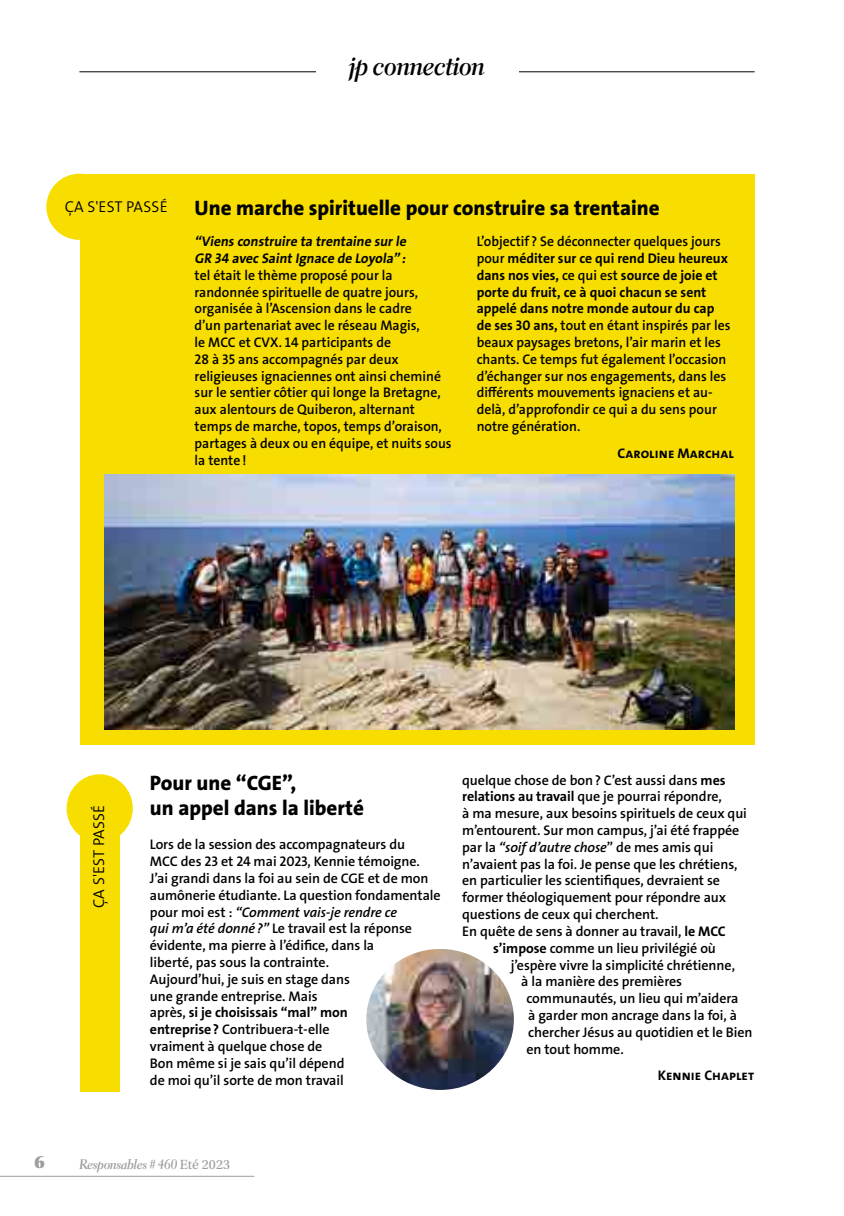
<style>
.page{position:relative;width:844px;height:1216px;background:#fff}
.page>*{position:absolute;margin:0;border:0;box-sizing:border-box;transform-origin:0 0}
.t1{font:28px "Electra LT Std Bold Cursive Dis";color:#000}
.t2{font:800 21px/25.2px "The Sans";color:#000}
.t3{font:17.5px "Utopia Std Black Headline";color:#9d9d9c}
.t4{font:300 15.75px "The Sans";letter-spacing:.01em;color:#000}
.t5{font:600 14px/16.8px "The Sans";letter-spacing:-.005em;color:#000}
.t6{font:700 14px/16.8px "The Sans";color:#000}
.t7{font:14px "Electra LT Std Bold Cursive Dis";color:#9d9d9c}
.s1{font-weight:700}
.s2{font-style:italic}
.s3{font-family:"Utopia Std"}
</style>
<div class="page">
<hr style="left:79px;top:71px;width:675px;height:1px;background:#000">
<div style="left:80px;top:174px;width:674px;height:570px;background:#f8dd00"></div>
<div style="left:46px;top:174px;width:66px;height:66px;background:#f8dd00;border-radius:50%"></div>
<div style="left:315px;top:55px;width:203px;height:39px;background:#fff"></div>
<div style="left:67px;top:774px;width:66px;height:68px;background:#f8dd00;border-radius:50%"></div>
<div style="left:80px;top:820px;width:39px;height:271px;background:#f8dd00"></div>
<img style="left:366px;top:949px;width:147px;height:140px">
<hr style="left:0;top:1175px;width:254px;height:1px;background:#9d9d9c">
<img style="left:105px;top:475px;width:629px;height:254px">
<h1 class="t1" style="left:349px;top:55px;width:137px">jp connection</h1>
<p class="t4" style="left:65px;top:196px;width:104px">ÇA S'EST PASSÉ</p>
<h2 class="t2" style="left:194px;top:196px;width:466px">Une marche spirituelle pour construire sa trentaine</h2>
<p class="t6" style="left:194px;top:233px;width:215px">“Viens construire ta trentaine sur le<br>GR 34 avec Saint Ignace de Loyola” :</p>
<p class="t5" style="left:194px;top:267px;width:258px">tel était le thème proposé pour la randonnée spirituelle de quatre jours, organisée à l’Ascension dans le cadre<br>d’un partenariat avec le réseau Magis,<br>le MCC et CVX. 14 participants de<br>28 à 35 ans accompagnés par deux religieuses ignaciennes ont ainsi cheminé sur le sentier côtier qui longe la Bretagne, aux alentours de Quiberon, alternant temps de marche, topos, temps d’oraison, partages à deux ou en équipe, et nuits sous la tente !</p>
<p class="t5" style="left:476px;top:233px;width:255px">L’objectif ? Se déconnecter quelques jours pour <span class="s1">méditer sur ce qui rend Dieu heureux dans nos vies,</span> ce qui est <span class="s1">source de joie et porte du fruit, ce à quoi chacun se sent appelé dans notre monde autour du cap de ses 30 ans,</span> tout en étant inspirés par les beaux paysages bretons, l’air marin et les chants. Ce temps fut également l’occasion d’échanger sur nos engagements, dans les différents mouvements ignaciens et au&shy;delà, d’approfondir ce qui a du sens pour notre génération.</p>
<p class="t6" style="left:617px;top:444px;width:118px">Caroline Marchal</p>
<p class="t4" style="left:88px;top:907px;width:104px;rotate:-90deg">ÇA S'EST PASSÉ</p>
<h2 class="t2" style="left:150px;top:770px;width:215px">Pour une “CGE”,<br>un appel dans la liberté</h2>
<p class="t5" style="left:150px;top:836px;width:292px">Lors de la session des accompagnateurs du<br>MCC des 23 et 24 mai 2023, Kennie témoigne.<br>J’ai grandi dans la foi au sein de CGE et de mon aumônerie étudiante. La question fondamentale pour moi est : <span class="s2">“Comment vais-je rendre ce<br>qui m’a été donné ?”</span> Le travail est la réponse évidente, ma pierre à l’édifice, dans la<br>liberté, pas sous la contrainte.<br>Aujourd’hui, je suis en stage dans<br>une grande entreprise. Mais<br>après, <span class="s1">si je choisissais “mal” mon<br>entreprise ?</span> Contribuera-t-elle<br>vraiment à quelque chose de<br>Bon même si je sais qu’il dépend<br>de moi qu’il sorte de mon travail</p>
<p class="t5" style="left:462px;top:772px;width:265px">quelque chose de bon ? C’est aussi dans <span class="s1">mes</span></p>
<p class="t5" style="left:462px;top:788px;width:261px"><span class="s1">relations au travail</span> que je pourrai répondre,</p>
<p class="t5" style="left:462px;top:805px;width:286px">à ma mesure, aux besoins spirituels de ceux qui</p>
<p class="t5" style="left:462px;top:822px;width:278px">m’entourent. Sur mon campus, j’ai été frappée</p>
<p class="t5" style="left:462px;top:839px;width:252px">par la <span class="s2">“soif d’autre chose</span>” de mes amis qui</p>
<p class="t5" style="left:462px;top:856px;width:276px">n’avaient pas la foi. Je pense que les chrétiens,</p>
<p class="t5" style="left:462px;top:872px;width:259px">en particulier les scientifiques, devraient se</p>
<p class="t5" style="left:462px;top:889px;width:265px">former théologiquement pour répondre aux</p>
<p class="t5" style="left:462px;top:906px;width:198px">questions de ceux qui cherchent.</p>
<p class="t5" style="left:462px;top:923px;width:265px">En quête de sens à donner au travail, <span class="s1">le MCC</span></p>
<p class="t5" style="left:493px;top:940px;width:224px"><span class="s1">s’impose</span> comme un lieu privilégié où</p>
<p class="t5" style="left:510px;top:956px;width:226px">j’espère vivre la simplicité chrétienne,</p>
<p class="t5" style="left:521px;top:973px;width:162px">à la manière des premières</p>
<p class="t5" style="left:526px;top:990px;width:213px">communautés, un lieu qui m’aidera</p>
<p class="t5" style="left:528px;top:1007px;width:210px">à garder mon ancrage dans la foi, à</p>
<p class="t5" style="left:528px;top:1024px;width:226px">chercher Jésus au quotidien et le Bien</p>
<p class="t5" style="left:526px;top:1040px;width:99px">en tout homme.</p>
<p class="t6" style="left:657px;top:1067px;width:98px">Kennie Chaplet</p>
<p class="t3" style="left:35px;top:1155px;width:12px">6</p>
<p class="t7" style="left:79px;top:1158px;width:152px">Responsables # 460 <span class="s3">Eté 2023</span></p>
</div>
